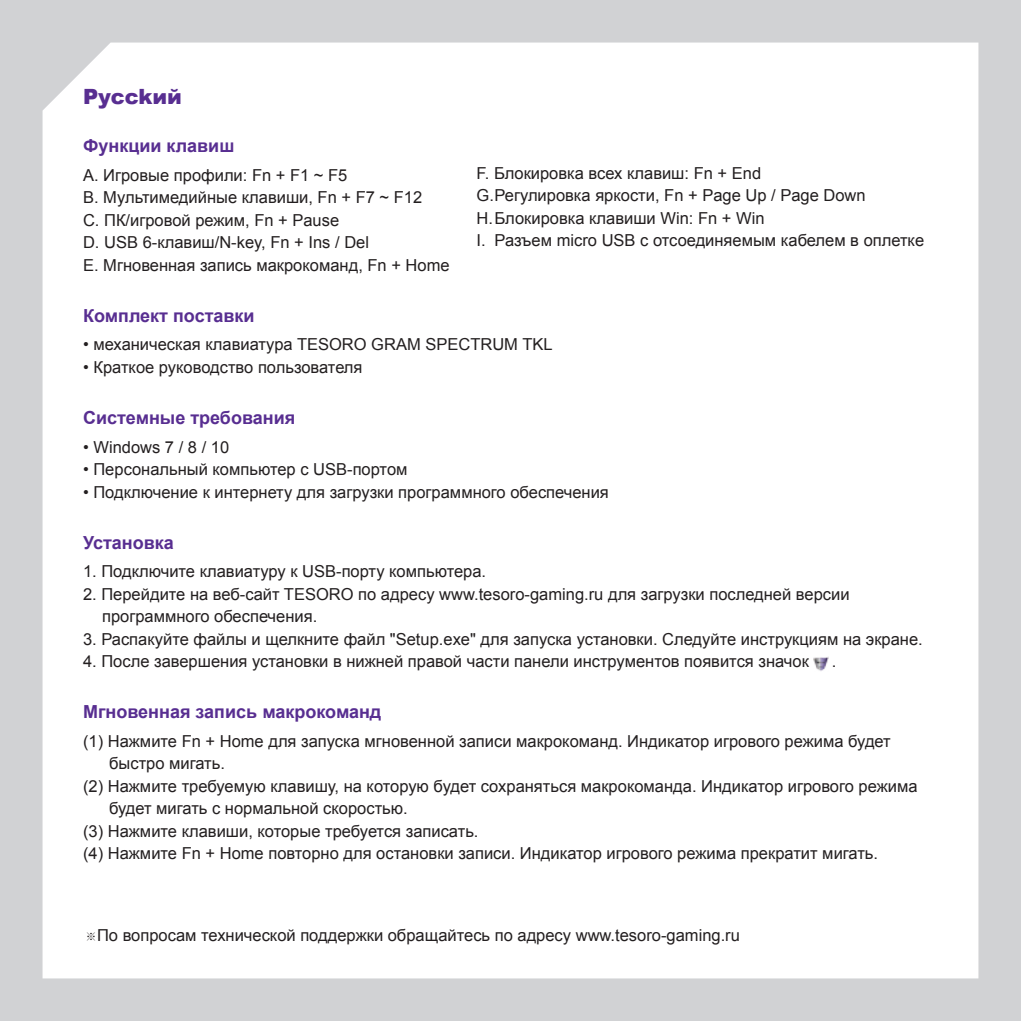
<style>
.page{position:relative;width:1021px;height:1021px;background:#fff}
.page>*{position:absolute;margin:0;border:0;box-sizing:border-box;transform-origin:0 0}
.t1{font:900 21px "Arial";color:#582e91}
.t2{font:700 18px "Arial";color:#582e91}
.t3{font:16.5px/22.5px "Arial";color:#231f20}
.s1{font-family:"Adobe Ming Std";font-weight:300;font-size:12px}
</style>
<div class="page">
<div style="left:0;top:0;width:1020px;height:1020px;background:#d1d2d4"></div>
<div style="left:43px;top:43px;width:935px;height:935px;background:#fff"></div>
<img style="left:814px;top:657px;width:14px;height:14px">
<p class="t1" style="left:83px;top:82px;width:100px">Pycckий</p>
<p class="t2" style="left:83px;top:134px;width:153px">Функции клавиш</p>
<p class="t3" style="left:83px;top:164px;width:368px">A. Игровые профили: Fn + F1 ~ F5<br>B. Мультимедийные клавиши, Fn + F7 ~ F12<br>C. ПК/игровой режим, Fn + Pause<br>D. USB 6-клавиш/N-key, Fn + Ins / Del<br>E. Мгновенная запись макрокоманд, Fn + Home</p>
<p class="t2" style="left:83px;top:303px;width:173px">Комплект поставки</p>
<p class="t3" style="left:83px;top:333px;width:471px">• механическая клавиатура TESORO GRAM SPECTRUM TKL</p>
<p class="t3" style="left:83px;top:356px;width:281px">• Краткое руководство пользователя</p>
<p class="t2" style="left:83px;top:405px;width:214px">Системные требования</p>
<p class="t3" style="left:83px;top:435px;width:148px">• Windows 7 / 8 / 10</p>
<p class="t3" style="left:83px;top:458px;width:326px">• Персональный компьютер с USB-портом</p>
<p class="t3" style="left:83px;top:480px;width:527px">• Подключение к интернету для загрузки программного обеспечения</p>
<p class="t2" style="left:83px;top:530px;width:92px">Установка</p>
<p class="t3" style="left:83px;top:560px;width:404px">1. Подключите клавиатуру к USB-порту компьютера.</p>
<p class="t3" style="left:102px;top:582px;width:749px;text-indent:-19px">2. Перейдите на веб-сайт TESORO по адресу www.tesoro-gaming.ru для загрузки последней версии программного обеспечения.</p>
<p class="t3" style="left:83px;top:627px;width:841px">3. Распакуйте файлы и щелкните файл "Setup.exe" для запуска установки. Следуйте инструкциям на экране.</p>
<p class="t3" style="left:83px;top:650px;width:727px">4. После завершения установки в нижней правой части панели инструментов появится значок</p>
<p class="t3" style="left:831px;top:650px;width:6px">.</p>
<p class="t2" style="left:83px;top:699px;width:300px">Мгновенная запись макрокоманд</p>
<p class="t3" style="left:83px;top:729px;width:809px">(1) Нажмите Fn + Home для запуска мгновенной записи макрокоманд. Индикатор игрового режима будет</p>
<p class="t3" style="left:109px;top:752px;width:117px">быстро мигать.</p>
<p class="t3" style="left:83px;top:774px;width:836px">(2) Нажмите требуемую клавишу, на которую будет сохраняться макрокоманда. Индикатор игрового режима</p>
<p class="t3" style="left:109px;top:797px;width:300px">будет мигать с нормальной скоростью.</p>
<p class="t3" style="left:83px;top:819px;width:397px">(3) Нажмите клавиши, которые требуется записать.</p>
<p class="t3" style="left:83px;top:842px;width:796px">(4) Нажмите Fn + Home повторно для остановки записи. Индикатор игрового режима прекратит мигать.</p>
<p class="t3" style="left:476px;top:162px;width:449px">F. Блокировка всех клавиш: Fn + End<br>G. Регулировка яркости, Fn + Page Up / Page Down<br>H. Блокировка клавиши Win: Fn + Win<br>I. Разъем micro USB с отсоединяемым кабелем в оплетке</p>
<p class="t3" style="left:85px;top:924px;width:656px"><span class="s1">※</span>По вопросам технической поддержки обращайтесь по адресу www.tesoro-gaming.ru</p>
</div>
